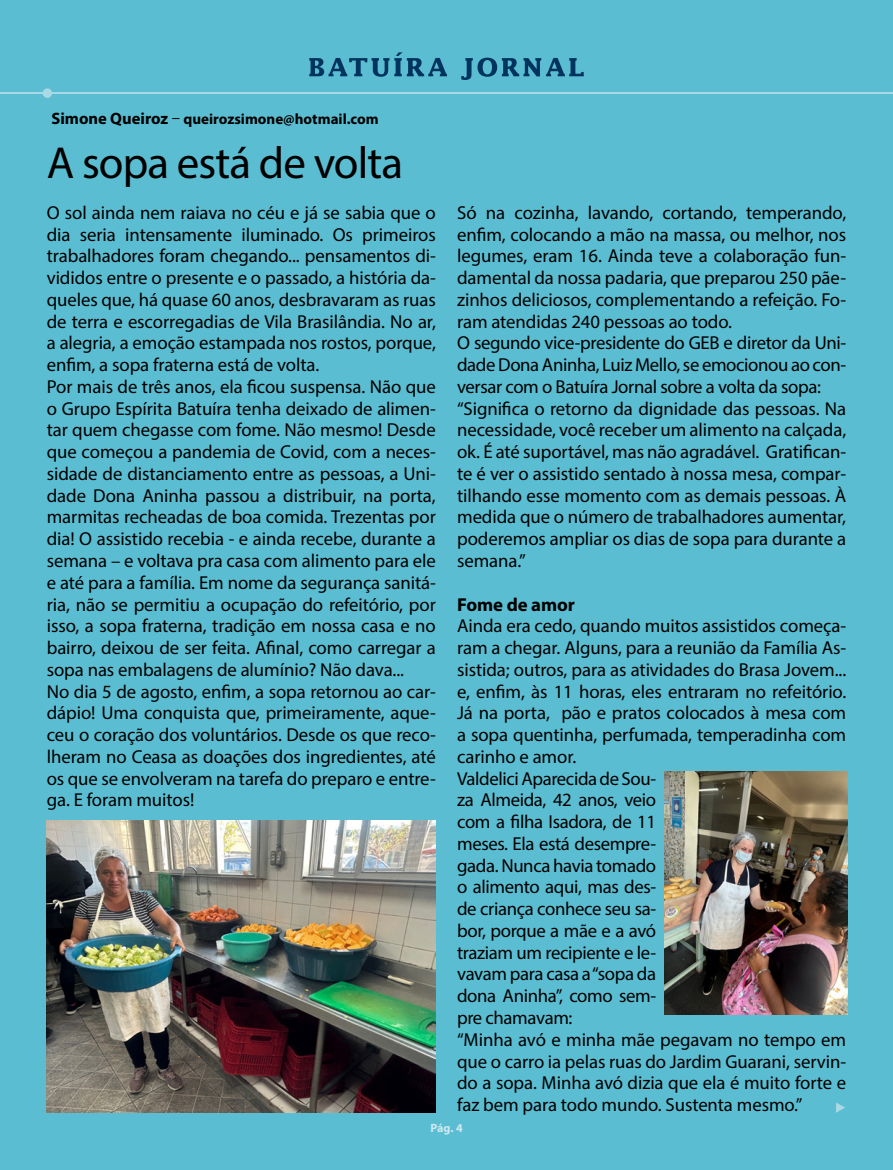
<style>
.page{position:relative;width:893px;height:1170px;background:#fff}
.page>*{position:absolute;margin:0;border:0;box-sizing:border-box;transform-origin:0 0}
.t1{font:45px "Myriad Pro";letter-spacing:-.02em;color:#000}
.t2{font:18.75px/21.8px "Myriad Pro";letter-spacing:-.005em;color:#000}
.t3{font:700 18.75px "Myriad Pro";letter-spacing:-.005em;color:#000}
.t4{font:700 15px "Myriad Pro";color:#000}
.t5{font:700 12px "Myriad Pro";color:#cfe9f0}
.s1{font-size:16.5px}
.s2{font-weight:400;font-size:16.5px}
</style>
<div class="page">
<div style="left:0;top:0;width:893px;height:1169px;background:#5abdd1"></div>
<svg style="left:309px;top:52px;width:138px;height:25px"></svg>
<svg style="left:461px;top:58px;width:123px;height:22px"></svg>
<hr style="left:0;top:93px;width:893px;height:1px;background:#a9d9e4">
<div style="left:43px;top:88px;width:9px;height:10px;background:#a9d9e4;border-radius:50%"></div>
<svg style="left:836px;top:1102px;width:9px;height:10px"></svg>
<img style="left:47px;top:821px;width:389px;height:291px">
<img style="left:665px;top:771px;width:182px;height:243px">
<p class="t4" style="left:51px;top:109px;width:329px"><span class="s1">Simone Queiroz</span> <span class="s2">–</span> queirozsimone@hotmail.com</p>
<h1 class="t1" style="left:47px;top:135px;width:358px">A sopa está de volta</h1>
<p class="t2" style="left:47px;top:201px;width:391px">O sol ainda nem raiava no céu e já se sabia que o dia seria intensamente iluminado. Os primeiros trabalhadores foram chegando... pensamentos di&shy;vididos entre o presente e o passado, a história da&shy;queles que, há quase 60 anos, desbravaram as ruas de terra e escorregadias de Vila Brasilândia. No ar, a alegria, a emoção estampada nos rostos, porque, enfim, a sopa fraterna está de volta.<br>Por mais de três anos, ela ficou suspensa. Não que o Grupo Espírita Batuíra tenha deixado de alimen&shy;tar quem chegasse com fome. Não mesmo! Desde que começou a pandemia de Covid, com a neces&shy;sidade de distanciamento entre as pessoas, a Uni&shy;dade Dona Aninha passou a distribuir, na porta, marmitas recheadas de boa comida. Trezentas por dia! O assistido recebia - e ainda recebe, durante a semana – e voltava pra casa com alimento para ele e até para a família. Em nome da segurança sanitá&shy;ria, não se permitiu a ocupação do refeitório, por isso, a sopa fraterna, tradição em nossa casa e no bairro, deixou de ser feita. Afinal, como carregar a sopa nas embalagens de alumínio? Não dava...<br>No dia 5 de agosto, enfim, a sopa retornou ao car&shy;dápio! Uma conquista que, primeiramente, aque&shy;ceu o coração dos voluntários. Desde os que reco&shy;lheram no Ceasa as doações dos ingredientes, até os que se envolveram na tarefa do preparo e entre&shy;ga. E foram muitos!</p>
<p class="t2" style="left:457px;top:201px;width:391px">Só na cozinha, lavando, cortando, temperando, enfim, colocando a mão na massa, ou melhor, nos legumes, eram 16. Ainda teve a colaboração fun&shy;damental da nossa padaria, que preparou 250 pãe&shy;zinhos deliciosos, complementando a refeição. Fo&shy;ram atendidas 240 pessoas ao todo.<br>O segundo vice-presidente do GEB e diretor da Uni&shy;dade Dona Aninha, Luiz Mello, se emocionou ao con&shy;versar com o Batuíra Jornal sobre a volta da sopa: “Significa o retorno da dignidade das pessoas. Na necessidade, você receber um alimento na calçada, ok. É até suportável, mas não agradável. Gratifican&shy;te é ver o assistido sentado à nossa mesa, compar&shy;tilhando esse momento com as demais pessoas. À medida que o número de trabalhadores aumentar, poderemos ampliar os dias de sopa para durante a semana.”</p>
<p class="t3" style="left:457px;top:592px;width:119px">Fome de amor</p>
<p class="t2" style="left:457px;top:614px;width:391px">Ainda era cedo, quando muitos assistidos começa&shy;ram a chegar. Alguns, para a reunião da Família As&shy;sistida; outros, para as atividades do Brasa Jovem... e, enfim, às 11 horas, eles entraram no refeitório.<br>Já na porta, pão e pratos colocados à mesa com a sopa quentinha, perfumada, temperadinha com carinho e amor.<br>Valdelici Aparecida de Sou-<br>za Almeida, 42 anos, veio<br>com a filha Isadora, de 11<br>meses. Ela está desempre-<br>gada. Nunca havia tomado<br>o alimento aqui, mas des-<br>de criança conhece seu sa-<br>bor, porque a mãe e a avó<br>traziam um recipiente e le-<br>vavam para casa a “sopa da<br>dona Aninha”, como sem-<br>pre chamavam:<br>“Minha avó e minha mãe pegavam no tempo em que o carro ia pelas ruas do Jardim Guarani, servin&shy;do a sopa. Minha avó dizia que ela é muito forte e faz bem para todo mundo. Sustenta mesmo.”</p>
<p class="t5" style="left:430px;top:1120px;width:34px">Pág. 4</p>
</div>
